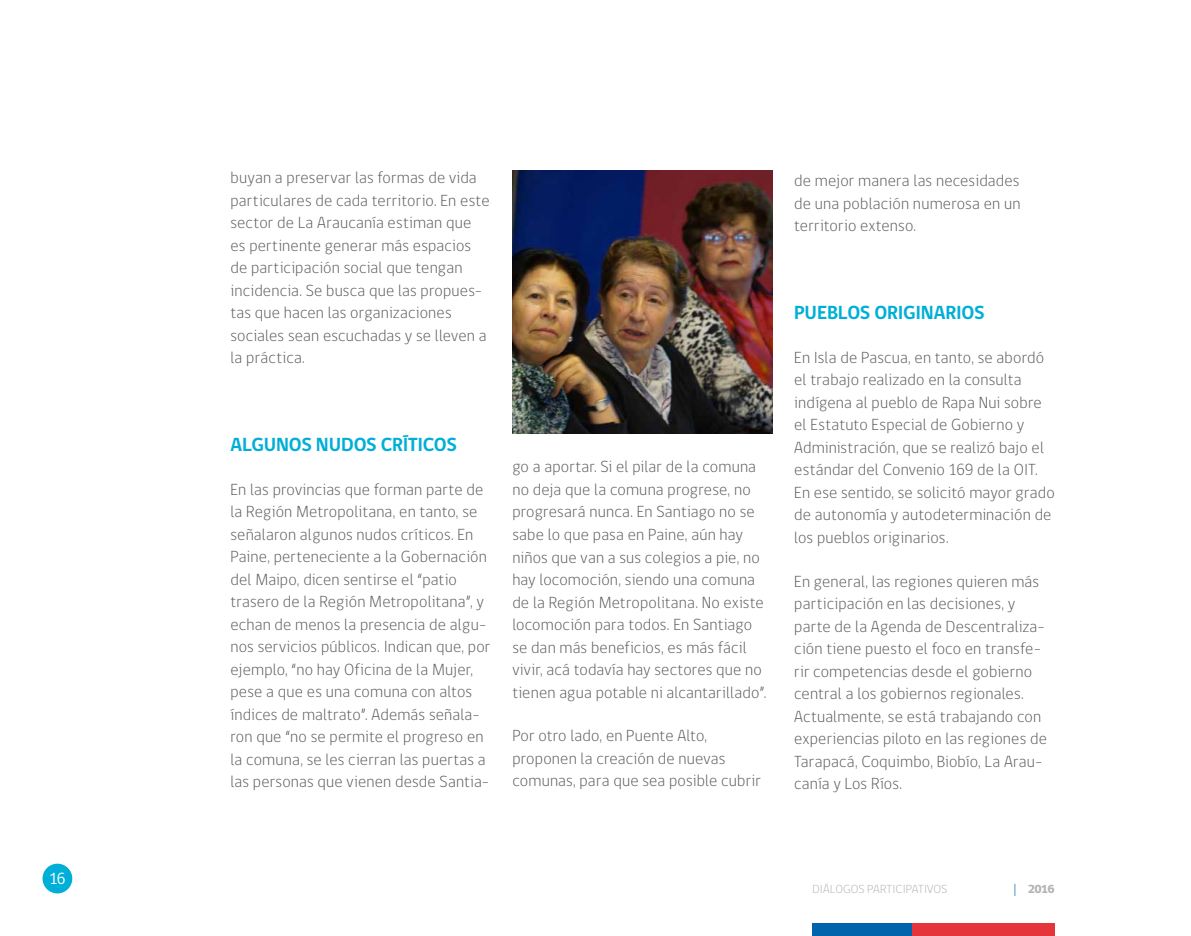
<style>
.page{position:relative;width:1191px;height:936px;background:#fff}
.page>*{position:absolute;margin:0;border:0;box-sizing:border-box;transform-origin:0 0}
.t1{font:700 19.5px "gob CL";letter-spacing:-.01em;color:#00afd7}
.t2{font:300 16.5px/22.5px "gob CL";letter-spacing:.01em;color:#58585a}
.t3{font:16.5px "gob CL";color:#fff}
.t4{font:300 12px "gob CL";color:#b1b3b4;scale:1.04 1}
.t5{font:800 12px "gob CL";color:#b1b3b4;scale:1.04 1}
.s1{font-weight:300;font-size:18px;color:#0064ad}
</style>
<div class="page">
<img style="left:512px;top:170px;width:261px;height:264px">
<div style="left:812px;top:923px;width:100px;height:12px;background:#0064ad"></div>
<div style="left:912px;top:923px;width:142px;height:12px;background:#e5353a"></div>
<div style="left:43px;top:863px;width:29px;height:30px;background:#00afd7;border-radius:50%"></div>
<p class="t3" style="left:49px;top:867px;width:18px">16</p>
<p class="t2" style="left:230px;top:167px;width:261px">buyan a preservar las formas de vida particulares de cada territorio. En este sector de La Araucanía estiman que es pertinente generar más espacios de participación social que tengan incidencia. Se busca que las propues&shy;tas que hacen las organizaciones sociales sean escuchadas y se lleven a la práctica.</p>
<p class="t1" style="left:230px;top:431px;width:189px">ALGUNOS NUDOS CRÍTICOS</p>
<p class="t2" style="left:230px;top:478px;width:261px">En las provincias que forman parte de la Región Metropolitana, en tanto, se señalaron algunos nudos críticos. En Paine, perteneciente a la Gobernación del Maipo, dicen sentirse el “patio trasero de la Región Metropolitana”, y echan de menos la presencia de algu&shy;nos servicios públicos. Indican que, por ejemplo, “no hay Oficina de la Mujer, pese a que es una comuna con altos índices de maltrato”. Además señala&shy;ron que “no se permite el progreso en la comuna, se les cierran las puertas a las personas que vienen desde Santia-</p>
<p class="t2" style="left:512px;top:456px;width:255px">go a aportar. Si el pilar de la comuna no deja que la comuna progrese, no progresará nunca. En Santiago no se sabe lo que pasa en Paine, aún hay niños que van a sus colegios a pie, no hay locomoción, siendo una comuna de la Región Metropolitana. No existe locomoción para todos. En Santiago se dan más beneficios, es más fácil vivir, acá todavía hay sectores que no tienen agua potable ni alcantarillado”.</p>
<p class="t2" style="left:512px;top:725px;width:250px">Por otro lado, en Puente Alto, proponen la creación de nuevas comunas, para que sea posible cubrir</p>
<p class="t2" style="left:794px;top:170px;width:228px;text-align:justify">de mejor manera las necesidades de una población numerosa en un territorio extenso.</p>
<p class="t1" style="left:794px;top:299px;width:55px">PUEBLOS</p>
<p class="t1" style="left:874px;top:299px;width:10px">ORIGI</p>
<p class="t1" style="left:921px;top:299px;width:24px">NARIOS</p>
<p class="t2" style="left:794px;top:346px;width:262px">En Isla de Pascua, en tanto, se abordó el trabajo realizado en la consulta indígena al pueblo de Rapa Nui sobre el Estatuto Especial de Gobierno y Administración, que se realizó bajo el estándar del Convenio 169 de la OIT.<br>En ese sentido, se solicitó mayor grado de autonomía y autodeterminación de los pueblos originarios.</p>
<p class="t2" style="left:794px;top:570px;width:254px">En general, las regiones quieren más participación en las decisiones, y parte de la Agenda de Descentraliza&shy;ción tiene puesto el foco en transfe&shy;rir competencias desde el gobierno central a los gobiernos regionales.<br>Actualmente, se está trabajando con experiencias piloto en las regiones de Tarapacá, Coquimbo, Biobío, La Arau&shy;canía y Los Ríos.</p>
<p class="t4" style="left:812px;top:881px;width:131px">Diálogos participativos</p>
<p class="t5" style="left:1013px;top:881px;width:41px"><span class="s1">I</span> 2016</p>
</div>
